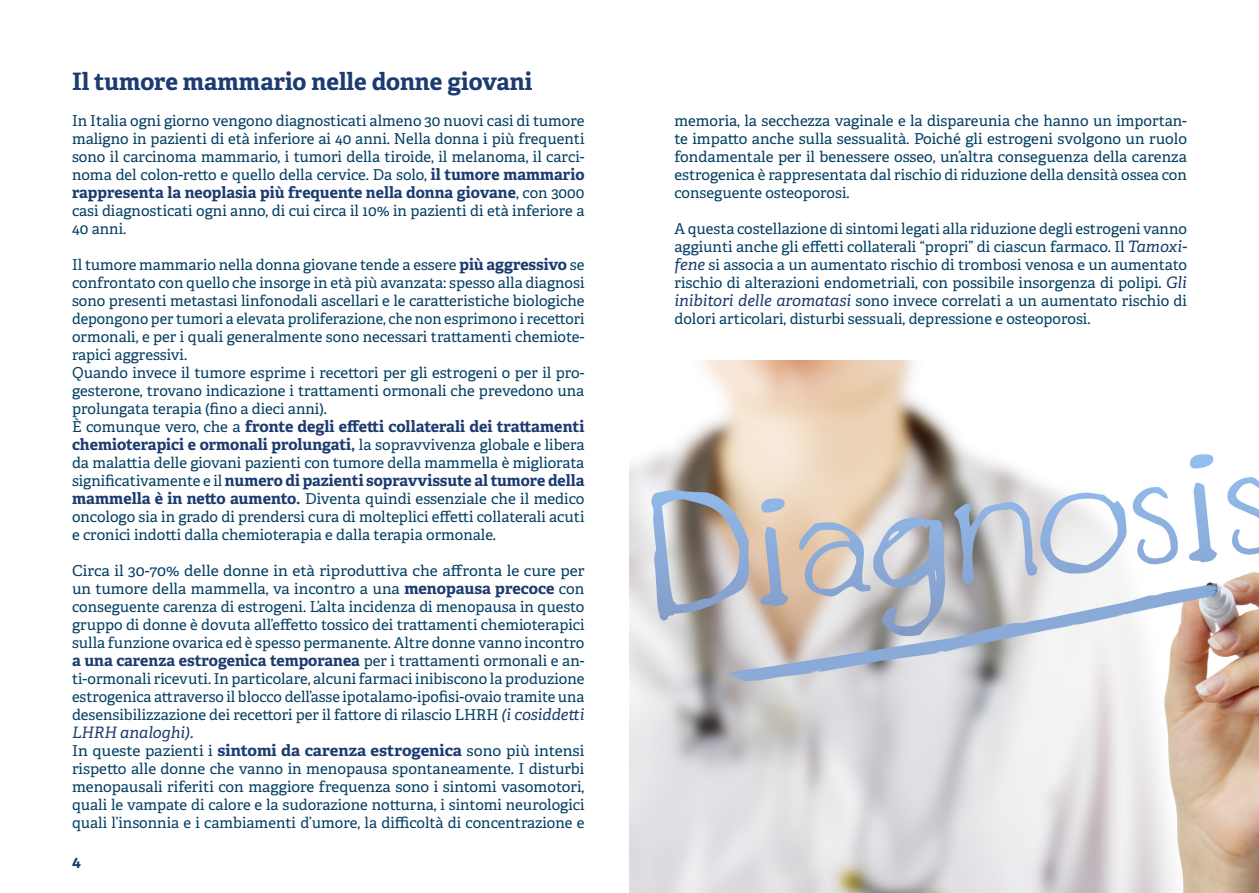
<style>
.page{position:relative;width:1259px;height:893px;background:#fff}
.page>*{position:absolute;margin:0;border:0;box-sizing:border-box;transform-origin:0 0}
.TITOLO_ARGOMENTO{font:700 24px "Adelle";color:#1b3b71}
.testo_base{font:700 15.75px/18px "Adelle";color:#1b3b71}
.testo_base-2{font:italic 15.75px "Adelle";color:#1b3b71}
.testo_base-3{font:15px/18px "Adelle";color:#044064;text-align:justify}
.testo_base-4{font:15px/18px "Adelle";color:#044064;text-align:justify;scale:1.04 1}
.s1{font-weight:700;font-size:15.75px;color:#1b3b71}
.s2{font-weight:400;font-size:15px;color:#044064}
.s3{font-style:italic;font-size:15.75px;color:#1b3b71}
</style>
<div class="page">
<img style="left:629px;top:360px;width:630px;height:533px">
<p class="TITOLO_ARGOMENTO" style="left:72px;top:66px;width:462px">Il tumore mammario nelle donne giovani</p>
<p class="testo_base-3" style="left:72px;top:112px;width:514px">In Italia ogni giorno vengono diagnosticati almeno 30 nuovi casi di tumore maligno in pazienti di età inferiore ai 40 anni. Nella donna i più frequenti sono il carcinoma mammario, i tumori della tiroide, il melanoma, il carci&shy;noma del colon-retto e quello della cervice. Da solo, <span class="s1">il tumore mammario</span></p>
<p class="testo_base" style="left:72px;top:183px;width:514px">rappresenta la neoplasia più frequente nella donna giovane<span class="s2">, con 3000</span></p>
<p class="testo_base-3" style="left:72px;top:202px;width:514px">casi diagnosticati ogni anno, di cui circa il 10% in pazienti di età inferiore a<br>40 anni.</p>
<p class="testo_base-3" style="left:72px;top:256px;width:514px">Il tumore mammario nella donna giovane tende a essere <span class="s1">più aggressivo</span> se confrontato con quello che insorge in età più avanzata: spesso alla diagnosi sono presenti metastasi linfonodali ascellari e le caratteristiche biologiche depongono per tumori a elevata proliferazione, che non esprimono i recettori ormonali, e per i quali generalmente sono necessari trattamenti chemiote&shy;rapici aggressivi.</p>
<p class="testo_base-3" style="left:72px;top:364px;width:514px">Quando invece il tumore esprime i recettori per gli estrogeni o per il pro&shy;gesterone, trovano indicazione i trattamenti ormonali che prevedono una prolungata terapia (fino a dieci anni).</p>
<p class="testo_base" style="left:72px;top:417px;width:514px"><span class="s2">È comunque vero, che a</span> fronte degli effetti collaterali dei trattamenti chemioterapici e ormonali prolungati, <span class="s2">la sopravvivenza globale e libera</span></p>
<p class="testo_base-3" style="left:72px;top:454px;width:514px">da malattia delle giovani pazienti con tumore della mammella è migliorata</p>
<p class="testo_base" style="left:72px;top:471px;width:514px"><span class="s2">significativamente e il</span> numero di pazienti sopravvissute al tumore della</p>
<p class="testo_base-3" style="left:72px;top:490px;width:514px"><span class="s1">mammella è in netto aumento.</span> Diventa quindi essenziale che il medico oncologo sia in grado di prendersi cura di molteplici effetti collaterali acuti e cronici indotti dalla chemioterapia e dalla terapia ormonale.</p>
<p class="testo_base-4" style="left:72px;top:562px;width:494px">Circa il 30-70% delle donne in età riproduttiva che affronta le cure per un tumore della mammella, va incontro a una <span class="s1">menopausa precoce</span> con conseguente carenza di estrogeni. L’alta incidenza di menopausa in questo gruppo di donne è dovuta all’effetto tossico dei trattamenti chemioterapici sulla funzione ovarica ed è spesso permanente. Altre donne vanno incontro</p>
<p class="testo_base" style="left:72px;top:651px;width:514px">a una carenza estrogenica temporanea <span class="s2">per i trattamenti ormonali e an-</span></p>
<p class="testo_base-3" style="left:72px;top:670px;width:514px">ti-ormonali ricevuti. In particolare, alcuni farmaci inibiscono la produzione estrogenica attraverso il blocco dell’asse ipotalamo-ipofisi-ovaio tramite una desensibilizzazione dei recettori per il fattore di rilascio LHRH <span class="s3">(i cosiddetti</span></p>
<p class="testo_base-2" style="left:72px;top:723px;width:123px">LHRH analoghi).</p>
<p class="testo_base-4" style="left:72px;top:742px;width:494px">In queste pazienti i <span class="s1">sintomi da carenza estrogenica</span> sono più intensi rispetto alle donne che vanno in menopausa spontaneamente. I disturbi menopausali riferiti con maggiore frequenza sono i sintomi vasomotori, quali le vampate di calore e la sudorazione notturna, i sintomi neurologici quali l’insonnia e i cambiamenti d’umore, la difficoltà di concentrazione e</p>
<p class="testo_base" style="left:72px;top:852px;width:10px">4</p>
<p class="testo_base-3" style="left:674px;top:112px;width:514px">memoria, la secchezza vaginale e la dispareunia che hanno un importan&shy;te impatto anche sulla sessualità. Poiché gli estrogeni svolgono un ruolo fondamentale per il benessere osseo, un’altra conseguenza della carenza estrogenica è rappresentata dal rischio di riduzione della densità ossea con conseguente osteoporosi.</p>
<p class="testo_base-3" style="left:674px;top:220px;width:514px">A questa costellazione di sintomi legati alla riduzione degli estrogeni vanno aggiunti anche gli effetti collaterali “propri” di ciascun farmaco. Il <span class="s3">Tamoxi&shy;fene</span> si associa a un aumentato rischio di trombosi venosa e un aumentato rischio di alterazioni endometriali, con possibile insorgenza di polipi. <span class="s3">Gli inibitori delle aromatasi</span> sono invece correlati a un aumentato rischio di dolori articolari, disturbi sessuali, depressione e osteoporosi.</p>
</div>
